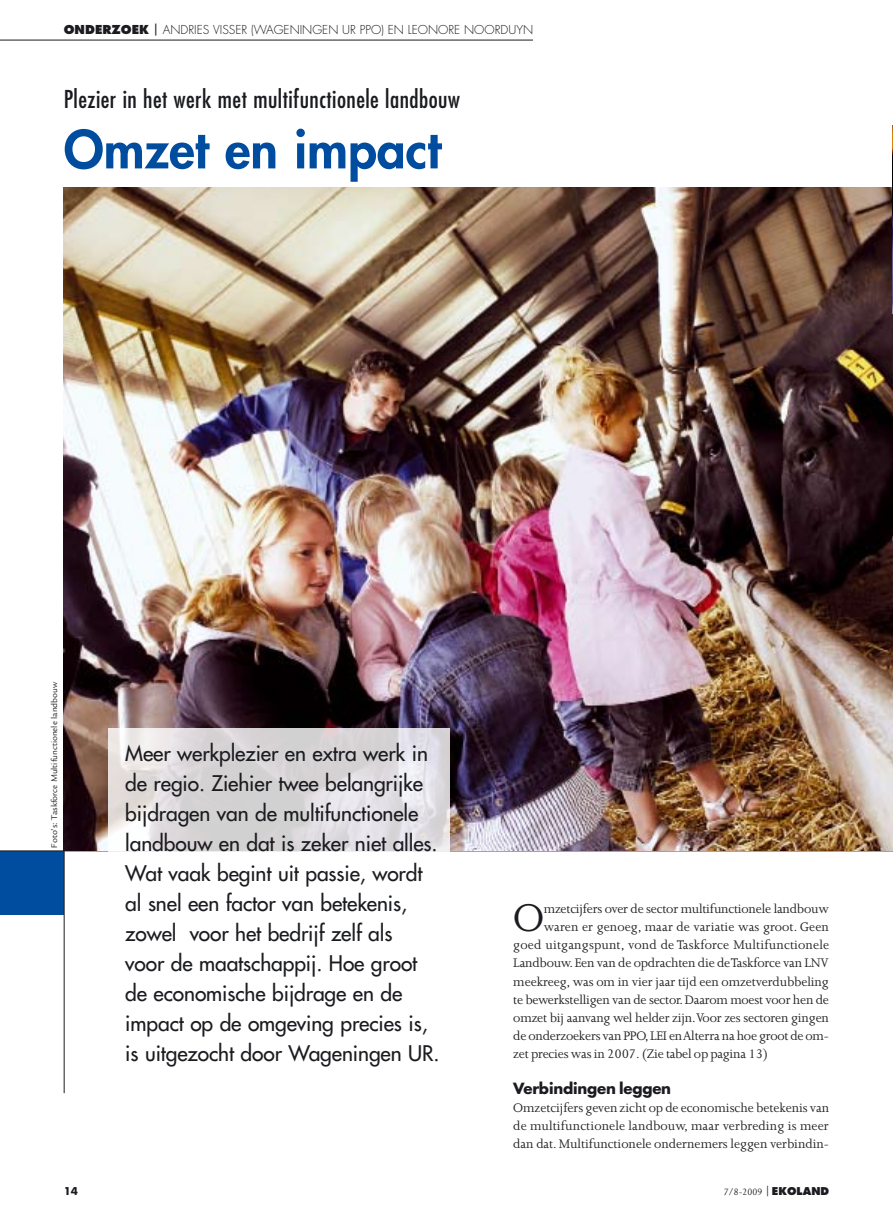
<style>
.page{position:relative;width:893px;height:1212px;background:#fff}
.page>*{position:absolute;margin:0;border:0;box-sizing:border-box;transform-origin:0 0}
.t1{font:800 51px "Futura Std";color:#004d9f}
.t2{font:44.4px "Joanna MT Std";color:#1b1c20}
.t3{font:condensed 24px "Futura Std";letter-spacing:.02em;color:#1b1c20}
.t4{font:500 21px/30px "Futura Std";letter-spacing:-.005em;color:#1b1c20}
.t5{font:700 15px "Futura Std";letter-spacing:-.015em;color:#1b1c20}
.t6{font:14.25px/18px "Joanna MT Std";letter-spacing:-.015em;color:#1b1c20;text-align:justify}
.t7{font:14.25px "Joanna MT Std";letter-spacing:.01em;color:#1b1c20}
.t8{font:14.25px "Joanna MT Std";letter-spacing:.005em;color:#1b1c20}
.t9{font:300 12px "Futura Std";color:#1b1c20}
.t10{font:800 12px "Futura Std";color:#1b1c20}
.t11{font:italic 10.5px "Joanna MT Std";color:#1b1c20}
.t12{font:700 10.5px "Futura Std";color:#1b1c20}
.t13{font:9px "Legacy Sans Std";letter-spacing:-.005em;color:#1b1c20}
.s1{font-weight:500}
.s2{font-family:"Futura Std";font-weight:500;font-style:normal}
.s3{font-family:"Futura Std";font-weight:800;font-style:normal}
</style>
<div class="page">
<div style="left:0;top:851px;width:64px;height:64px;background:#004d9f"></div>
<hr style="left:64px;top:187px;width:1px;height:906px;background:#1b1c20">
<hr style="left:0;top:40px;width:533px;height:1px;background:#1b1c20">
<hr style="left:0;top:850px;width:893px;height:1px;background:#1b1c20">
<img style="left:64px;top:187px;width:829px;height:664px">
<svg style="left:108px;top:728px;width:342px;height:124px;background:#dddbdd"></svg>
<img style="left:892px;top:126px;width:1px;height:187px">
<p class="t10" style="left:64px;top:22px;width:21px">ONDE</p>
<p class="t10" style="left:103px;top:22px;width:29px">RZOEK</p>
<p class="t9" style="left:152px;top:22px;width:323px"><span class="s1">|</span> ANDRIES VISSER (WAGENINGEN UR PPO) EN LEONORE NOO</p>
<p class="t9" style="left:495px;top:22px;width:40px">RDUYN</p>
<h3 class="t3" style="left:64px;top:85px;width:397px">Plezier in het werk met multifunctionele landbouw</h3>
<h1 class="t1" style="left:64px;top:117px;width:379px">Omzet en impact</h1>
<p class="t13" style="left:49px;top:848px;width:167px;rotate:-90deg">Foto’s: Taskforce Multifunctionele landbouw</p>
<p class="t4" style="left:125px;top:738px;width:316px">Meer werkplezier en extra werk in de regio. Ziehier twee belangrijke bijdragen van de multifunctionele landbouw en dat is zeker niet alles.<br>Wat vaak begint uit passie, wordt al snel een factor van betekenis, zowel voor het bedrijf zelf als<br>voor de maatschappij. Hoe groot de economische bijdrage en de impact op de omgeving precies is, is uitgezocht door Wageningen UR.</p>
<h2 class="t2" style="left:513px;top:894px;width:33px">O</h2>
<p class="t6" style="left:544px;top:900px;width:287px">mzetcijfers over de sector multifunctionele landbouw</p>
<p class="t8" style="left:544px;top:919px;width:287px">waren er genoeg, maar de variatie was groot. Geen</p>
<p class="t7" style="left:513px;top:937px;width:317px">goed uitgangspunt, vond de Taskforce Multifunctionele</p>
<p class="t6" style="left:513px;top:954px;width:317px">Landbouw. Een van de opdrachten die de Taskforce van LNV</p>
<p class="t6" style="left:513px;top:972px;width:317px">meekreeg, was om in vier jaar tijd een omzetverdubbeling</p>
<p class="t6" style="left:513px;top:990px;width:317px">te bewerkstelligen van de sector. Daarom moest voor hen de</p>
<p class="t6" style="left:513px;top:1008px;width:317px">omzet bij aanvang wel helder zijn. Voor zes sectoren gingen</p>
<p class="t6" style="left:513px;top:1026px;width:317px">de onderzoekers van PPO, LEI en Alterra na hoe groot de om-</p>
<p class="t6" style="left:513px;top:1045px;width:257px">zet precies was in 2007. (Zie tabel op pagina 13)</p>
<p class="t5" style="left:513px;top:1078px;width:159px">Verbindingen leggen</p>
<p class="t6" style="left:513px;top:1099px;width:317px">Omzetcijfers geven zicht op de economische betekenis van de multifunctionele landbouw, maar verbreding is meer dan dat. Multifunctionele ondernemers leggen verbindin-</p>
<p class="t12" style="left:64px;top:1184px;width:16px">14</p>
<p class="t11" style="left:724px;top:1186px;width:107px">7/8-2009 <span class="s2">|</span> <span class="s3">EKOLAND</span></p>
</div>
